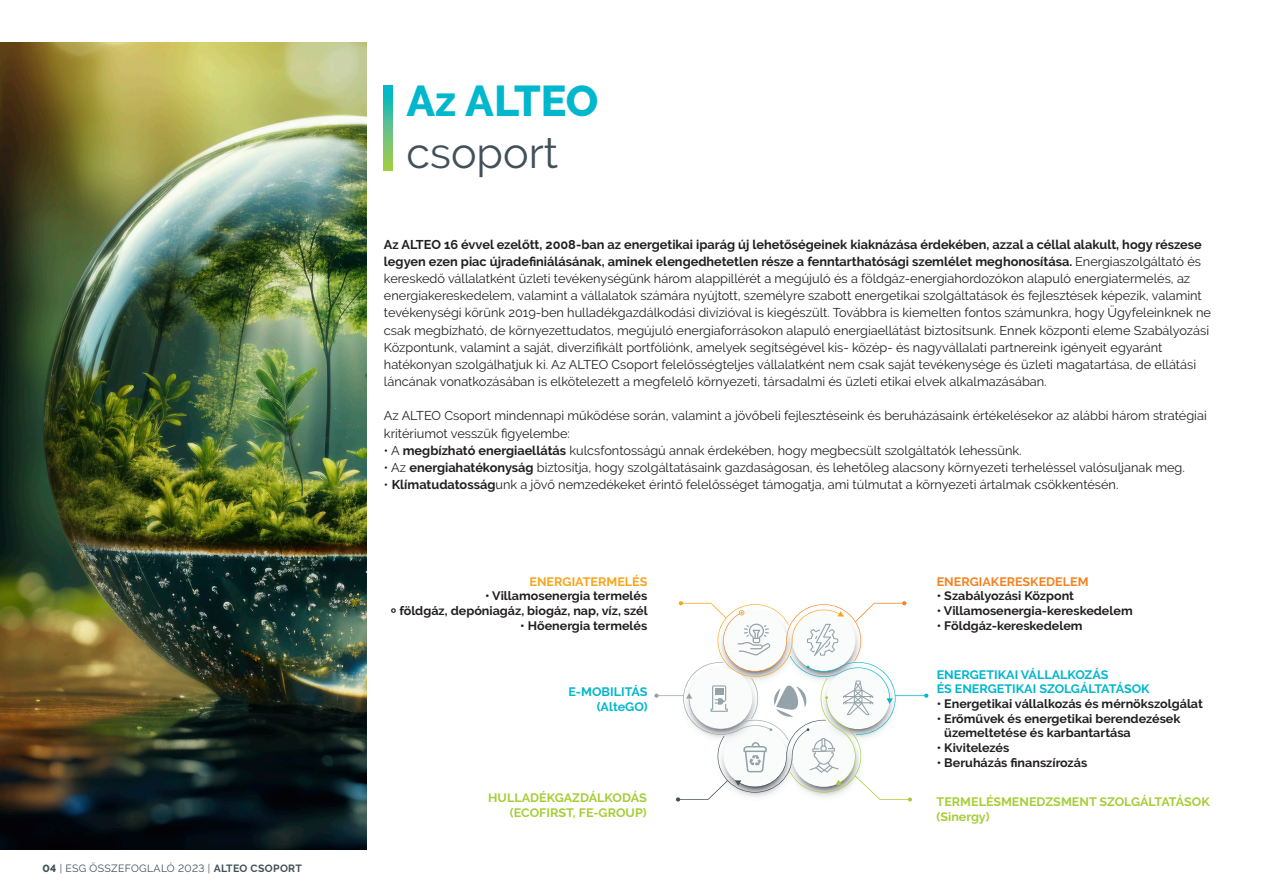
<style>
.page{position:relative;width:1263px;height:893px;background:#fff}
.page>*{position:absolute;margin:0;border:0;box-sizing:border-box;transform-origin:0 0}
.t1{font:800 42.9px/51.6px "Raleway";color:#00b7ce}
.t2{font:12.75px/17.2px "Raleway";color:#231f20}
.kenyer{font:700 12.15px/14.7px "Raleway";color:#231f20}
.kenyer-2{font:700 12.15px/14.7px "Raleway";color:#a6ce39}
.kenyer-3{font:700 12.15px/14.7px "Raleway";color:#00b7ce}
.kenyer-4{font:700 12.15px "Raleway";color:#f58220}
.kenyer-5{font:700 12.15px "Raleway";color:#f9a51b}
.t3{font:10.5px "Raleway";letter-spacing:.03em;color:#425159}
.s1{font-weight:800}
.s2{font-weight:700}
.s3{font-weight:400;color:#425159}
</style>
<div class="page">
<svg style="left:654px;top:694px;width:5px;height:4px"></svg>
<svg style="left:674px;top:601px;width:254px;height:200px"></svg>
<img style="left:0;top:43px;width:367px;height:807px">
<svg style="left:384px;top:85px;width:8px;height:86px"></svg>
<p class="t3" style="left:43px;top:862px;width:261px"><span class="s1">04</span> | ESG ÖSSZEFOGLALÓ 2023 | <span class="s2">ALTEO CSOPORT</span></p>
<p class="t1" style="left:406px;top:76px;width:193px">Az ALTEO <span class="s3">csoport</span></p>
<p class="t2" style="left:384px;top:235px;width:828px"><span class="s2">Az ALTEO 16 évvel ezelőtt, 2008-ban az energetikai iparág új lehetőségeinek kiaknázása érdekében, azzal a céllal alakult, hogy részese legyen ezen piac újradefiniálásának, aminek elengedhetetlen része a fenntarthatósági szemlélet meghonosítása.</span> Energiaszolgáltató és kereskedő vállalatként üzleti tevékenységünk három alappillérét a megújuló és a földgáz-energiahordozókon alapuló energiatermelés, az energiakereskedelem, valamint a vállalatok számára nyújtott, személyre szabott energetikai szolgáltatások és fejlesztések képezik, valamint tevékenységi körünk 2019-ben hulladékgazdálkodási divízióval is kiegészült. Továbbra is kiemelten fontos számunkra, hogy Ügyfeleinknek ne csak megbízható, de környezettudatos, megújuló energiaforrásokon alapuló energiaellátást biztosítsunk. Ennek központi eleme Szabályozási Központunk, valamint a saját, diverzifikált portfóliónk, amelyek segítségével kis- közép- és nagyvállalati partnereink igényeit egyaránt hatékonyan szolgálhatjuk ki. Az ALTEO Csoport felelősségteljes vállalatként nem csak saját tevékenysége és üzleti magatartása, de ellátási láncának vonatkozásában is elkötelezett a megfelelő környezeti, társadalmi és üzleti etikai elvek alkalmazásában.</p>
<p class="t2" style="left:384px;top:407px;width:824px">Az ALTEO Csoport mindennapi működése során, valamint a jövőbeli fejlesztéseink és beruházásaink értékelésekor az alábbi három stratégiai kritériumot vesszük figyelembe:</p>
<p class="t2" style="left:384px;top:442px;width:639px">• A <span class="s2">megbízható energiaellátás</span> kulcsfontosságú annak érdekében, hogy megbecsült szolgáltatók lehessünk.</p>
<p class="t2" style="left:384px;top:459px;width:802px">• Az <span class="s2">energiahatékonyság</span> biztosítja, hogy szolgáltatásaink gazdaságosan, és lehetőleg alacsony környezeti terheléssel valósuljanak meg.</p>
<p class="t2" style="left:384px;top:476px;width:736px">• <span class="s2">Klímatudatosság</span>unk a jövő nemzedékeket érintő felelősséget támogatja, ami túlmutat a környezeti ártalmak csökkentésén.</p>
<p class="kenyer-5" style="left:529px;top:574px;width:119px">ENERGIATERMELÉS</p>
<p class="kenyer" style="left:485px;top:589px;width:164px">• Villamosenergia termelés</p>
<p class="kenyer" style="left:391px;top:603px;width:258px">º földgáz, depóniagáz, biogáz, nap, víz, szél</p>
<p class="kenyer" style="left:520px;top:618px;width:129px">• Hőenergia termelés</p>
<p class="kenyer-3" style="left:569px;top:684px;width:80px;text-align:right">E-MOBILITÁS (AlteGO)</p>
<p class="kenyer-2" style="left:488px;top:791px;width:160px;text-align:right">HULLADÉKGAZDÁLKODÁS (ECOFIRST, FE-GROUP)</p>
<p class="kenyer-4" style="left:937px;top:574px;width:153px">ENERGIAKERESKEDELEM</p>
<p class="kenyer" style="left:937px;top:589px;width:139px">• Szabályozási Központ</p>
<p class="kenyer" style="left:937px;top:603px;width:197px">• Villamosenergia-kereskedelem</p>
<p class="kenyer" style="left:937px;top:618px;width:147px">• Földgáz-kereskedelem</p>
<p class="kenyer-3" style="left:937px;top:667px;width:214px">ENERGETIKAI VÁLLALKOZÁS<br>ÉS ENERGETIKAI SZOLGÁLTATÁSOK</p>
<p class="kenyer" style="left:937px;top:696px;width:268px">• Energetikai vállalkozás és mérnökszolgálat</p>
<p class="kenyer" style="left:944px;top:711px;width:238px;text-indent:-8px">• Erőművek és energetikai berendezések üzemeltetése és karbantartása</p>
<p class="kenyer" style="left:937px;top:740px;width:74px">• Kivitelezés</p>
<p class="kenyer" style="left:937px;top:755px;width:152px">• Beruházás finanszírozás</p>
<p class="kenyer-2" style="left:936px;top:795px;width:275px">TERMELÉSMENEDZSMENT SZOLGÁLTATÁSOK (Sinergy)</p>
</div>
